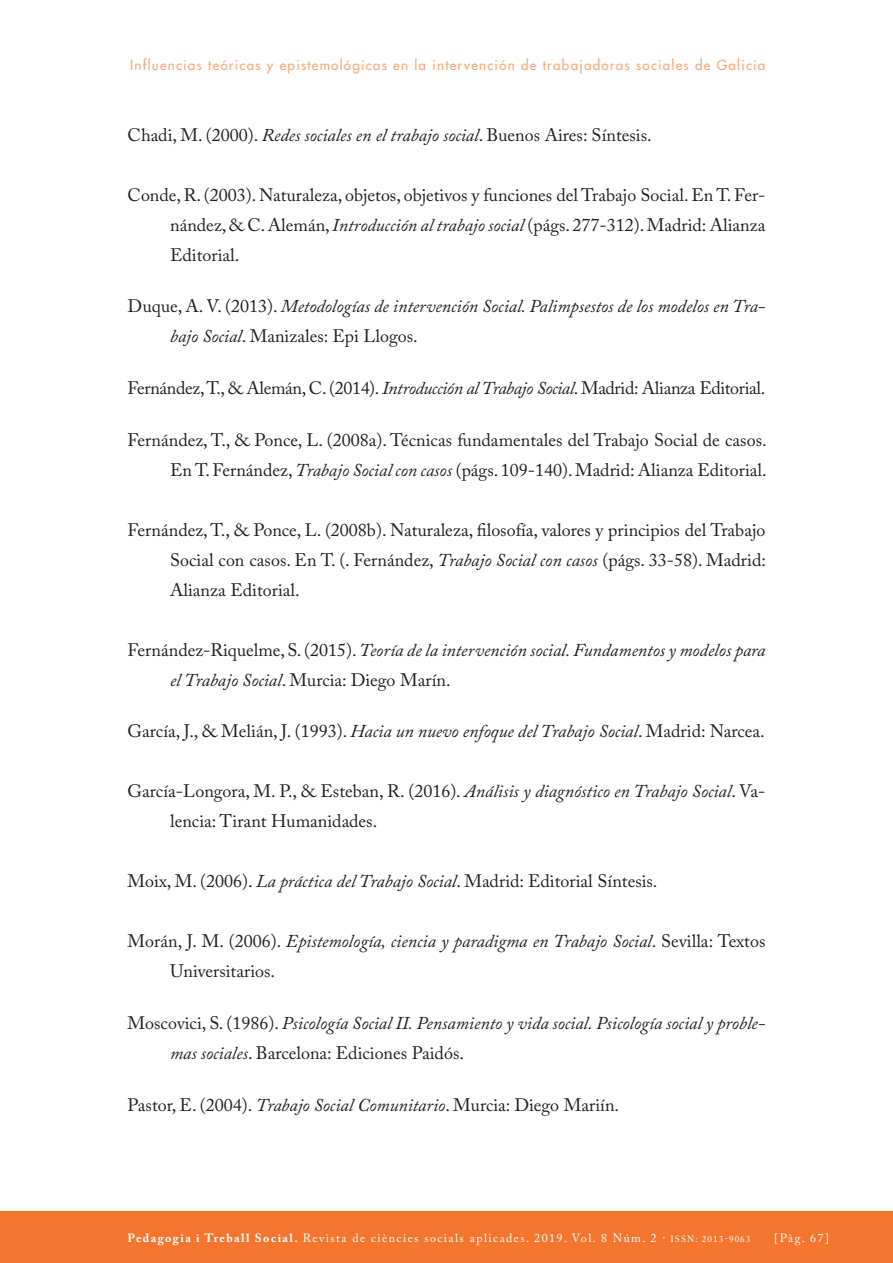
<style>
.page{position:relative;width:893px;height:1263px;background:#fff}
.page>*{position:absolute;margin:0;border:0;box-sizing:border-box;transform-origin:0 0}
.TEXT_COMU{font:18px/30px "Adobe Caslon Pro";color:#231f20;text-align:justify}
.TEXT_COMU-2{font:italic 18px/30px "Adobe Caslon Pro";color:#231f20}
.TEXT_COMU-3{font:18px "Adobe Caslon Pro";letter-spacing:-.02em;color:#231f20}
.CAPÇALERA_DRETA{font:13.5px "Futura";letter-spacing:.09em;color:#f8a877}
.t1{font:12px "Adobe Caslon Pro";letter-spacing:.12em;color:#fff}
.s1{font-style:italic}
.s2{font-style:normal}
.s3{font-weight:700}
.s4{font-size:9px}
</style>
<div class="page">
<div style="left:0;top:1212px;width:893px;height:51px;background:#f3752e"></div>
<p class="CAPÇALERA_DRETA" style="left:130px;top:57px;width:637px">Influencias teóricas y epistemológicas en la intervención de trabajadoras sociales de Galicia</p>
<p class="TEXT_COMU" style="left:128px;top:120px;width:526px">Chadi, M. (2000). <span class="s1">Redes sociales en el trabajo social</span>. Buenos Aires: Síntesis.</p>
<p class="TEXT_COMU" style="left:170px;top:180px;width:597px;text-indent:-43px">Conde, R. (2003). Naturaleza, objetos, objetivos y funciones del Trabajo Social. En T. Fer&shy;nández, &amp; C. Alemán, <span class="s1">Introducción al trabajo social</span> (págs. 277-312). Madrid: Alianza Editorial.</p>
<p class="TEXT_COMU-2" style="left:170px;top:291px;width:597px;text-indent:-43px"><span class="s2">Duque, A. V. (2013).</span> Metodologías de intervención Social. Palimpsestos de los modelos en Tra&shy;bajo Social<span class="s2">. Manizales: Epi Llogos.</span></p>
<p class="TEXT_COMU-3" style="left:128px;top:377px;width:639px">Fernández, T., &amp; Alemán, C. (2014). <span class="s1">Introducción al Trabajo Social</span>. Madrid: Alianza Editorial.</p>
<p class="TEXT_COMU" style="left:128px;top:424px;width:641px;text-align:right">Fernández, T., &amp; Ponce, L. (2008a). Técnicas fundamentales del Trabajo Social de casos.<br>En T. Fernández, <span class="s1">Trabajo Social con casos</span> (págs. 109-140). Madrid: Alianza Editorial.</p>
<p class="TEXT_COMU" style="left:170px;top:514px;width:597px;text-indent:-43px">Fernández, T., &amp; Ponce, L. (2008b). Naturaleza, filosofía, valores y principios del Trabajo Social con casos. En T. (. Fernández, <span class="s1">Trabajo Social con casos</span> (págs. 33-58). Madrid:<br>Alianza Editorial.</p>
<p class="TEXT_COMU-2" style="left:170px;top:634px;width:597px;text-indent:-43px"><span class="s2">Fernández-Riquelme, S. (2015).</span> Teoría de la intervención social. Fundamentos y modelos para el Trabajo Social<span class="s2">. Murcia: Diego Marín.</span></p>
<p class="TEXT_COMU" style="left:128px;top:716px;width:639px">García, J., &amp; Melián, J. (1993). <span class="s1">Hacia un nuevo enfoque del Trabajo Social</span>. Madrid: Narcea.</p>
<p class="TEXT_COMU" style="left:170px;top:776px;width:597px;text-indent:-43px">García-Longora, M. P., &amp; Esteban, R. (2016). <span class="s1">Análisis y diagnóstico en Trabajo Social</span>. Va&shy;lencia: Tirant Humanidades.</p>
<p class="TEXT_COMU" style="left:128px;top:866px;width:531px">Moix, M. (2006). <span class="s1">La práctica del Trabajo Social</span>. Madrid: Editorial Síntesis.</p>
<p class="TEXT_COMU" style="left:170px;top:926px;width:597px;text-indent:-43px">Morán, J. M. (2006). <span class="s1">Epistemología, ciencia y paradigma en Trabajo Social</span>. Sevilla: Textos<br>Universitarios.</p>
<p class="TEXT_COMU-2" style="left:170px;top:1008px;width:597px;text-indent:-43px"><span class="s2">Moscovici, S. (1986).</span> Psicología Social II. Pensamiento y vida social. Psicología social y proble&shy;mas sociales<span class="s2">. Barcelona: Ediciones Paidós.</span></p>
<p class="TEXT_COMU" style="left:128px;top:1089px;width:493px">Pastor, E. (2004). <span class="s1">Trabajo Social Comunitario</span>. Murcia: Diego Mariín.</p>
<p class="t1" style="left:128px;top:1231px;width:624px"><span class="s3">Pedagogia i Treball Social.</span> Revista de ciències socials aplicades. 2019. Vol. 8 Núm. 2 · <span class="s4">ISSN: 2013-9063</span></p>
<p class="t1" style="left:774px;top:1231px;width:56px">[Pàg. 67]</p>
</div>
